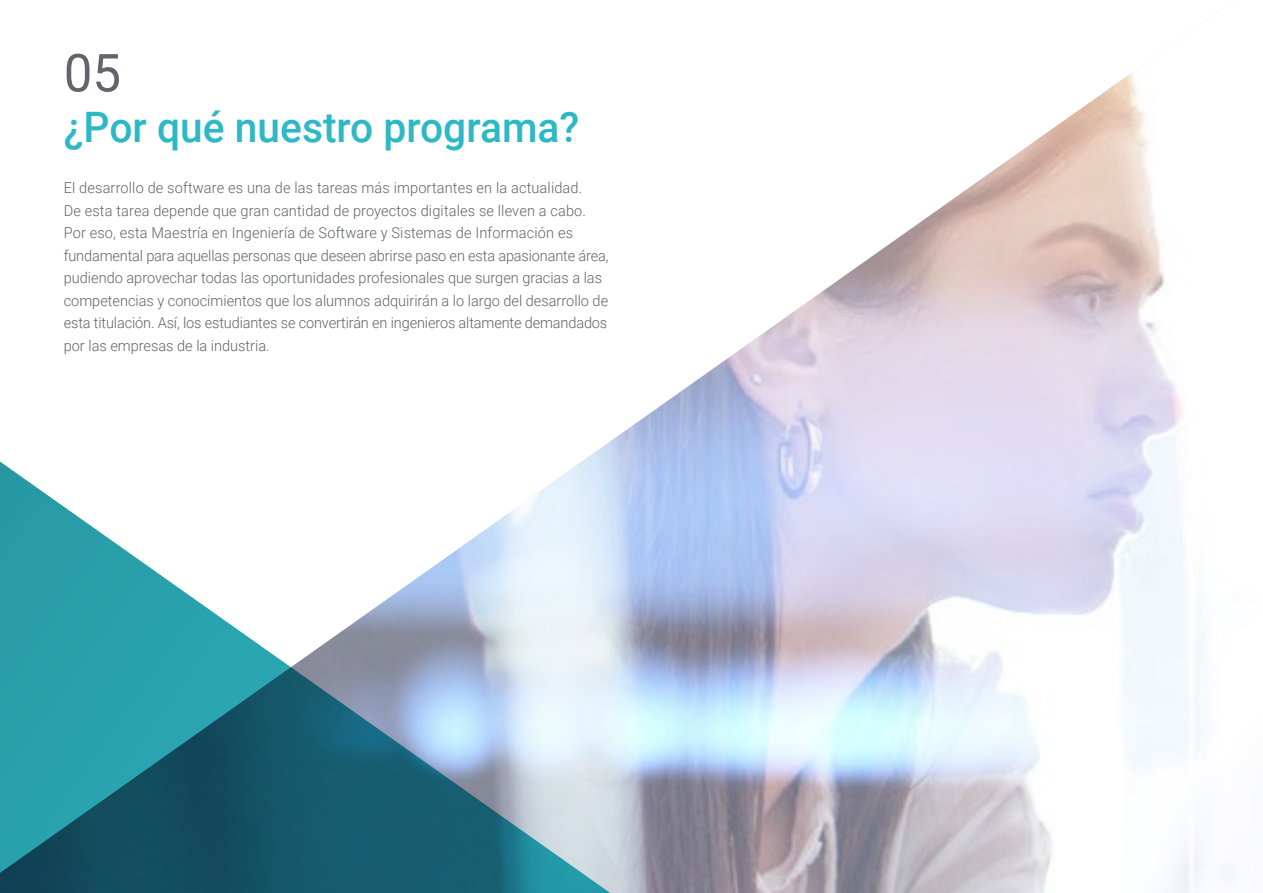
<style>
.page{position:relative;width:1263px;height:893px;background:#fff}
.page>*{position:absolute;margin:0;border:0;box-sizing:border-box;transform-origin:0 0}
.t1{font:52.5px "Roboto";color:#61646a}
.t2{font:500 42px "Roboto";color:#2db8c5}
.t3{font:300 15px/22.5px "Roboto";color:#61646a}
</style>
<div class="page">
<img style="left:604px;top:69px;width:603px;height:824px">
<svg style="left:0;top:446px;width:640px;height:447px"></svg>
<h1 class="t1" style="left:64px;top:36px;width:59px">05</h1>
<h2 class="t2" style="left:64px;top:98px;width:517px">¿Por qué nuestro programa?</h2>
<p class="t3" style="left:64px;top:176px;width:546px">El desarrollo de software es una de las tareas más importantes en la actualidad.<br>De esta tarea depende que gran cantidad de proyectos digitales se lleven a cabo.<br>Por eso, esta Maestría en Ingeniería de Software y Sistemas de Información es fundamental para aquellas personas que deseen abrirse paso en esta apasionante área, pudiendo aprovechar todas las oportunidades profesionales que surgen gracias a las competencias y conocimientos que los alumnos adquirirán a lo largo del desarrollo de esta titulación. Así, los estudiantes se convertirán en ingenieros altamente demandados por las empresas de la industria.</p>
</div>
